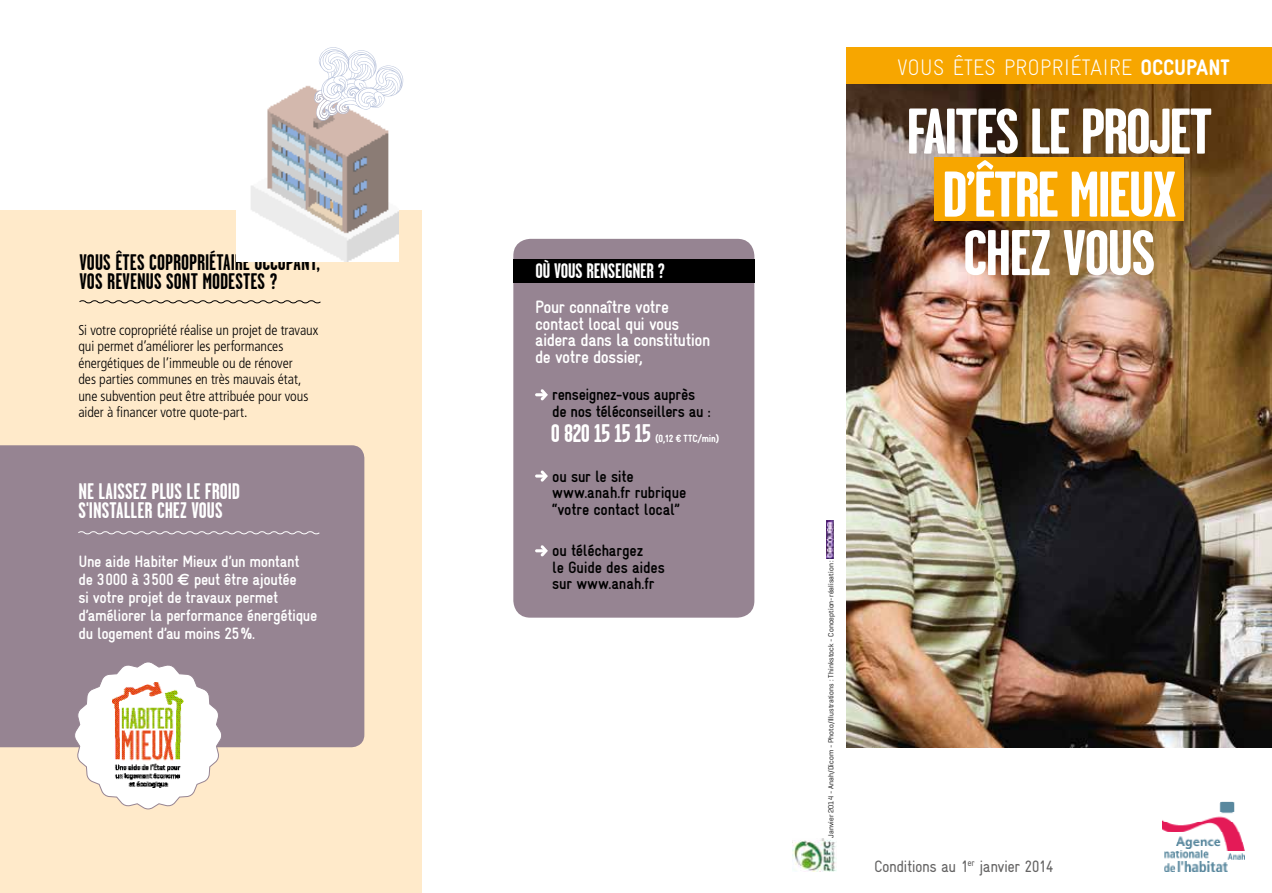
<style>
.page{position:relative;width:1272px;height:893px;background:#fff}
.page>*{position:absolute;margin:0;border:0;box-sizing:border-box;transform-origin:0 0}
.t1{font:700 64.5px/60.8px "Garage Gothic";letter-spacing:-.035em;color:#fff;text-align:center;scale:1.1 1}
.t2{font:700 25.5px "Garage Gothic";letter-spacing:-.015em;color:#fff}
.t3{font:700 22.5px/19.5px "Garage Gothic";color:#000}
.t4{font:700 22.5px/19.5px "Garage Gothic";letter-spacing:.005em;color:#fff}
.t5{font:300 condensed 22.5px "Gravur";color:#fff}
.t6{font:700 21px "Garage Gothic";letter-spacing:-.01em;color:#fff}
.t7{font:700 condensed 18px/16.5px "Gravur";letter-spacing:-.03em;color:#fff}
.t8{font:700 condensed 16.5px/18px "Gravur";letter-spacing:-.025em;color:#fff}
.t9{font:700 condensed 16.5px/16.5px "Gravur";letter-spacing:-.015em;color:#000}
.t10{font:condensed 16.5px "Gravur";letter-spacing:-.035em;color:#646363}
.t11{font:300 condensed 14.25px/16.5px "Frutiger";letter-spacing:-.005em;color:#000}
.t12{font:900 condensed 10.5px "Gravur";letter-spacing:-.01em;color:#fff}
.t13{font:7.5px "Geogrotesque";letter-spacing:.01em;color:#000}
.s1{font-family:"Euro Sans";font-stretch:normal}
.s2{font-weight:900}
</style>
<div class="page">
<div style="left:0;top:210px;width:421px;height:683px;background:#ffeaca"></div>
<img style="left:846px;top:84px;width:425px;height:663px">
<div style="left:846px;top:47px;width:425px;height:37px;background:#f7a600"></div>
<img style="left:1162px;top:801px;width:82px;height:71px">
<div style="left:934px;top:158px;width:249px;height:63px;background:#f7a600"></div>
<div style="left:513px;top:239px;width:241px;height:379px;background:#968492;border-radius:17px"></div>
<div style="left:513px;top:259px;width:241px;height:23px;background:#000"></div>
<svg style="left:535px;top:389px;width:13px;height:11px"></svg>
<svg style="left:535px;top:470px;width:13px;height:12px"></svg>
<svg style="left:535px;top:545px;width:13px;height:12px"></svg>
<svg style="left:79px;top:300px;width:242px;height:4px"></svg>
<div style="left:0;top:445px;width:364px;height:302px;background:#968492"></div>
<svg style="left:77px;top:530px;width:243px;height:5px"></svg>
<svg style="left:73px;top:660px;width:150px;height:150px"></svg>
<img style="left:113px;top:683px;width:70px;height:104px">
<img style="left:236px;top:85px;width:162px;height:176px">
<svg style="left:314px;top:47px;width:89px;height:74px"></svg>
<img style="left:826px;top:520px;width:7px;height:38px">
<img style="left:792px;top:838px;width:44px;height:34px">
<h3 class="t3" style="left:79px;top:252px;width:242px">VOUS ÊTES COPROPRIÉTAIRE OCCUPANT,<br>VOS REVENUS SONT MODESTES ?</h3>
<p class="t11" style="left:78px;top:322px;width:241px">Si votre copropriété réalise un projet de travaux qui permet d’améliorer les performances énergétiques de l’immeuble ou de rénover<br>des parties communes en très mauvais état, une subvention peut être attribuée pour vous aider à financer votre quote-part.</p>
<h3 class="t4" style="left:78px;top:481px;width:163px">NE LAISSEZ PLUS LE FROID<br>S'INSTALLER CHEZ VOUS</h3>
<p class="t8" style="left:78px;top:552px;width:240px">Une aide Habiter Mieux d’un montant de 3000 à 3500 <span class="s1">e</span> peut être ajoutée<br>si votre projet de travaux permet d’améliorer la performance énergétique du logement d’au moins 25%.</p>
<h3 class="t6" style="left:535px;top:258px;width:131px">OÙ VOUS RENSEIGNER ?</h3>
<p class="t7" style="left:535px;top:299px;width:177px">Pour connaître votre contact local qui vous aidera dans la constitution de votre dossier,</p>
<p class="t9" style="left:552px;top:386px;width:160px">renseignez-vous auprès de nos téléconseillers au :</p>
<h2 class="t2" style="left:551px;top:417px;width:101px">0 820 15 15 15</h2>
<p class="t12" style="left:655px;top:433px;width:66px">(0,12 € TTC/min)</p>
<p class="t9" style="left:552px;top:468px;width:136px">ou sur le site www.anah.fr rubrique “votre contact local”</p>
<p class="t9" style="left:552px;top:542px;width:114px">ou téléchargez<br>le Guide des aides sur www.anah.fr</p>
<h3 class="t5" style="left:897px;top:54px;width:334px">VOUS ÊTES PROPRIÉTAIRE <span class="s2">OCCUPANT</span></h3>
<h1 class="t1" style="left:906px;top:100px;width:280px">FAITES LE PROJET<br>D’ÊTRE MIEUX<br>CHEZ VOUS</h1>
<p class="t13" style="left:826px;top:838px;width:279px;rotate:-90deg">Janvier 2014 - Anah/Dicom - Photo/Illustrations : Thinkstock - Conception-réalisation :</p>
<p class="t10" style="left:874px;top:857px;width:181px">Conditions au 1<sup>er</sup> janvier 2014</p>
</div>
